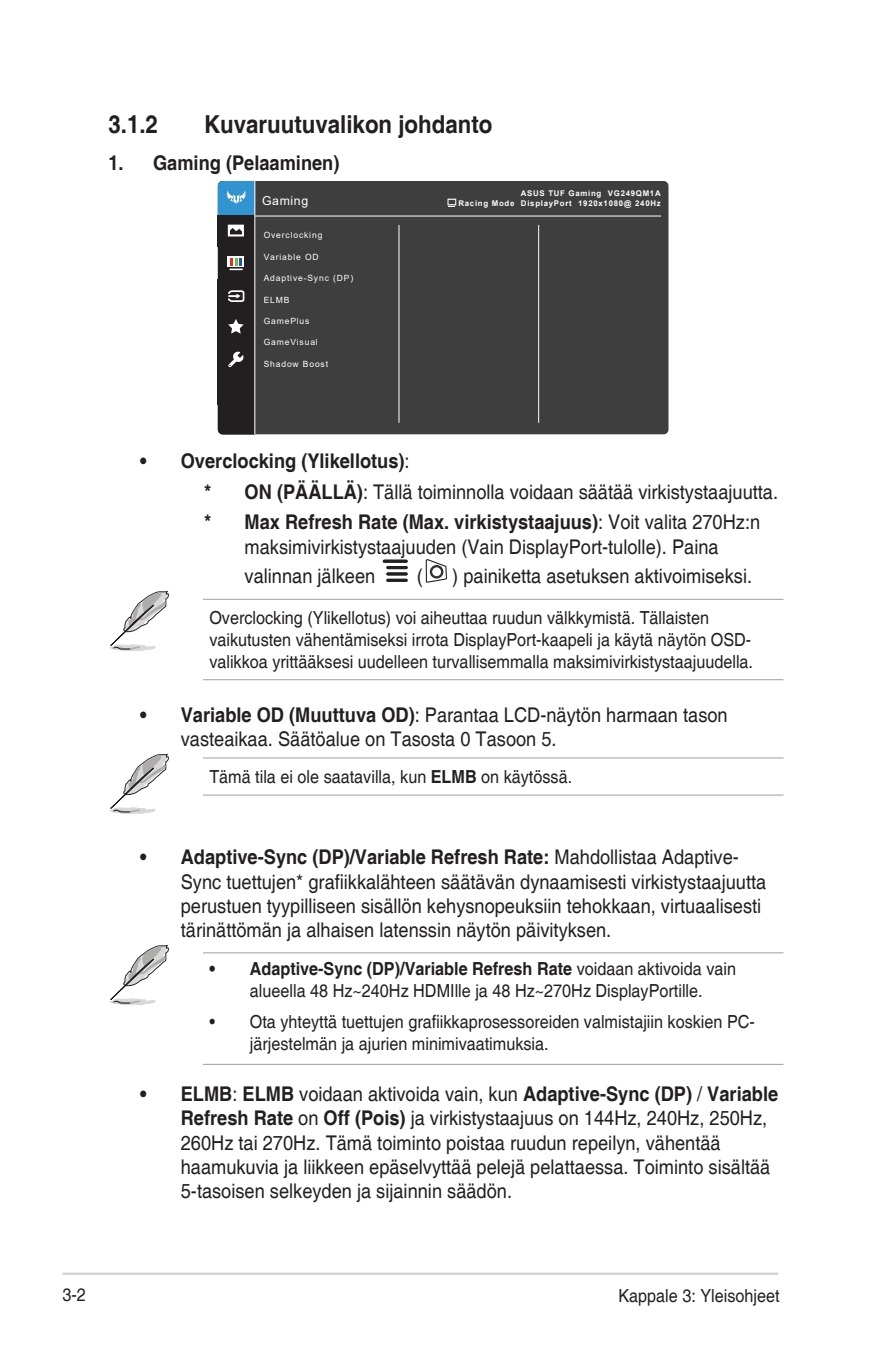
<style>
.page{position:relative;width:893px;height:1346px;background:#fff}
.page>*{position:absolute;margin:0;border:0;box-sizing:border-box;transform-origin:0 0}
.Heading_2{font:700 24.75px "Helvetica";color:#231f20;scale:.9 1}
.t1{font:20.25px/24.3px "Helvetica";color:#231f20;scale:.9 1}
.t2{font:700 20.25px "Helvetica";color:#231f20;scale:.9 1}
.Page_No__Left{font:18px/21.6px "Helvetica";color:#231f20;scale:.9 1}
.t3{font:12.38px "Arial";letter-spacing:.05em;color:#fff}
.t4{font:8.55px "Arial";letter-spacing:.1em;color:#fff}
.t5{font:700 7.88px "Arial";letter-spacing:.09em;color:#fff}
.s1{font-weight:400}
.s2{font-weight:700}
</style>
<div class="page">
<hr style="left:63px;top:1272px;width:715px;height:3px;background:#d1d2d4">
<div style="left:255px;top:181px;width:413px;height:253px;background:#3e3e3f"></div>
<hr style="left:255px;top:216px;width:406px;height:1px;background:#fff">
<hr style="left:399px;top:225px;width:1px;height:198px;background:#fff">
<hr style="left:538px;top:225px;width:1px;height:198px;background:#fff">
<svg style="left:447px;top:199px;width:9px;height:8px"></svg>
<svg style="left:218px;top:181px;width:37px;height:253px;background:#384149"></svg>
<hr style="left:383px;top:560px;width:25px;height:3px;background:#231f20;border-radius:2px">
<hr style="left:386px;top:566px;width:22px;height:3px;background:#231f20;border-radius:2px">
<hr style="left:386px;top:572px;width:22px;height:3px;background:#231f20;border-radius:2px">
<hr style="left:386px;top:579px;width:22px;height:3px;background:#231f20;border-radius:2px">
<svg style="left:426px;top:559px;width:21px;height:24px"></svg>
<hr style="left:203px;top:599px;width:580px;height:1px;background:#a8a9ad">
<hr style="left:203px;top:679px;width:580px;height:1px;background:#a8a9ad">
<svg style="left:109px;top:591px;width:60px;height:60px"></svg>
<hr style="left:203px;top:757px;width:580px;height:1px;background:#a8a9ad">
<hr style="left:203px;top:794px;width:580px;height:1px;background:#a8a9ad">
<svg style="left:109px;top:754px;width:60px;height:60px"></svg>
<hr style="left:203px;top:952px;width:580px;height:1px;background:#a8a9ad">
<hr style="left:203px;top:1064px;width:580px;height:1px;background:#a8a9ad">
<svg style="left:109px;top:945px;width:60px;height:60px"></svg>
<p class="Heading_2" style="left:108px;top:109px;width:57px">3.1.2</p>
<p class="Heading_2" style="left:204px;top:109px;width:322px">Kuvaruutuvalikon johdanto</p>
<p class="t2" style="left:108px;top:150px;width:258px">1. Gaming (Pelaaminen)</p>
<p class="t5" style="left:521px;top:187px;width:141px">ASUS TUF Gaming VG249QM1A</p>
<p class="t3" style="left:262px;top:192px;width:48px">Gaming</p>
<p class="t5" style="left:458px;top:198px;width:204px">Racing Mode DisplayPort 1920x1080@ 240Hz</p>
<p class="t4" style="left:264px;top:230px;width:60px">Overclocking</p>
<p class="t4" style="left:264px;top:251px;width:57px">Variable OD</p>
<p class="t4" style="left:264px;top:272px;width:91px">Adaptive-Sync (DP)</p>
<p class="t4" style="left:264px;top:294px;width:27px">ELMB</p>
<p class="t4" style="left:264px;top:315px;width:47px">GamePlus</p>
<p class="t4" style="left:264px;top:336px;width:56px">GameVisual</p>
<p class="t4" style="left:264px;top:358px;width:66px">Shadow Boost</p>
<p class="t2" style="left:140px;top:448px;width:301px">• Overclocking (Ylikellotus)<span class="s1">:</span></p>
<p class="t1" style="left:204px;top:480px;width:639px"><span class="s2">* ON (PÄÄLLÄ)</span>: Tällä toiminnolla voidaan säätää virkistystaajuutta.</p>
<p class="t1" style="left:204px;top:511px;width:619px;text-align:center"><span class="s2">* Max Refresh Rate (Max. virkistystaajuus)</span>: Voit valita 270Hz:n maksimivirkistystaajuuden (Vain DisplayPort-tulolle). Paina</p>
<p class="t1" style="left:245px;top:565px;width:147px">valinnan jälkeen</p>
<p class="t1" style="left:417px;top:565px;width:8px">(</p>
<p class="t1" style="left:452px;top:565px;width:335px">) painiketta asetuksen aktivoimiseksi.</p>
<p class="Page_No__Left" style="left:209px;top:608px;width:606px">Overclocking (Ylikellotus) voi aiheuttaa ruudun välkkymistä. Tällaisten vaikutusten vähentämiseksi irrota DisplayPort-kaapeli ja käytä näytön OSD&shy;valikkoa yrittääksesi uudelleen turvallisemmalla maksimivirkistystaajuudella.</p>
<p class="t1" style="left:181px;top:703px;width:609px;text-indent:-40px"><span class="s2">• Variable OD (Muuttuva OD)</span>: Parantaa LCD-näytön harmaan tason vasteaikaa. Säätöalue on Tasosta 0 Tasoon 5.</p>
<p class="Page_No__Left" style="left:209px;top:766px;width:405px">Tämä tila ei ole saatavilla, kun <span class="s2">ELMB</span> on käytössä.</p>
<p class="t1" style="left:181px;top:846px;width:652px;text-indent:-40px"><span class="s2">• Adaptive-Sync (DP)/Variable Refresh Rate:</span> Mahdollistaa Adaptive-Sync tuettujen* grafiikkalähteen säätävän dynaamisesti virkistystaajuutta perustuen tyypilliseen sisällön kehysnopeuksiin tehokkaan, virtuaalisesti tärinättömän ja alhaisen latenssin näytön päivityksen.</p>
<p class="Page_No__Left" style="left:209px;top:959px;width:587px;text-align:center"><span class="s2">• Adaptive-Sync (DP)/Variable Refresh Rate</span> voidaan aktivoida vain alueella 48 Hz~240Hz HDMIlle ja 48 Hz~270Hz DisplayPortille.</p>
<p class="Page_No__Left" style="left:250px;top:1011px;width:563px;text-indent:-40px">• Ota yhteyttä tuettujen grafiikkaprosessoreiden valmistajiin koskien PC&shy;järjestelmän ja ajurien minimivaatimuksia.</p>
<p class="t1" style="left:181px;top:1082px;width:665px;text-indent:-40px"><span class="s2">• ELMB</span>: <span class="s2">ELMB</span> voidaan aktivoida vain, kun <span class="s2">Adaptive-Sync (DP)</span> / <span class="s2">Variable Refresh Rate</span> on <span class="s2">Off (Pois)</span> ja virkistystaajuus on 144Hz, 240Hz, 250Hz, 260Hz tai 270Hz. Tämä toiminto poistaa ruudun repeilyn, vähentää haamukuvia ja liikkeen epäselvyttää pelejä pelattaessa. Toiminto sisältää 5-tasoisen selkeyden ja sijainnin säädön.</p>
<p class="Page_No__Left" style="left:63px;top:1284px;width:28px">3-2</p>
<p class="Page_No__Left" style="left:618px;top:1285px;width:181px">Kappale 3: Yleisohjeet</p>
</div>
